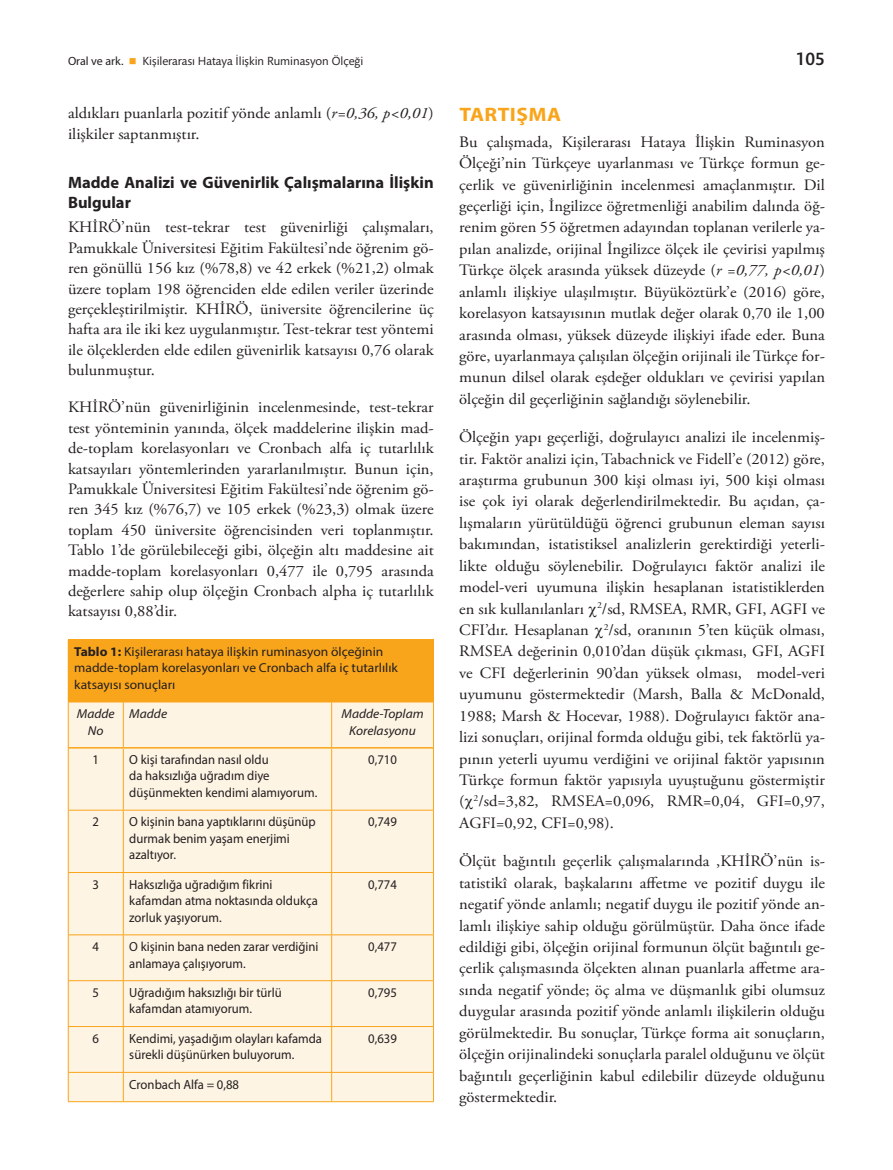
<style>
.page{position:relative;width:893px;height:1170px;background:#fff}
.page>*{position:absolute;margin:0;border:0;box-sizing:border-box;transform-origin:0 0}
.t1{font:700 19.5px "Myriad Pro";letter-spacing:.02em;color:#f9a51b;scale:1.1 1}
.t2{font:500 18px "Mundo Sans Std";color:#231f20}
.t3{font:700 16.5px/19.6px "Myriad Pro";color:#231f20}
.t4{font:15.9px/21.5px "Adobe Garamond Pro";color:#231f20;text-align:justify;scale:1.04 1}
.t5{font:13.2px/16.5px "Myriad Pro";color:#231f20;scale:.96 1}
.t6{font:12.9px/16.5px "Myriad Pro";color:#231f20;scale:1.04 1}
.t7{font:italic 12.9px/16.5px "Myriad Pro";color:#231f20;text-align:center;scale:1.04 1}
.t8{font:12px "Mundo Sans Std";color:#231f20}
.s1{font-family:"Myriad Pro"}
.s2{color:#f9a51b}
.s3{font-style:italic}
.s4{font-weight:700}
</style>
<div class="page">
<div style="left:68px;top:639px;width:365px;height:63px;background:#f9a51b"></div>
<div style="left:69px;top:702px;width:364px;height:399px;background:#fef4e4"></div>
<hr style="left:433px;top:639px;width:1px;height:62px;background:#f9a51b">
<hr style="left:68px;top:702px;width:1px;height:45px;background:#f9a51b">
<hr style="left:123px;top:702px;width:1px;height:45px;background:#f9a51b">
<hr style="left:332px;top:701px;width:102px;height:1px;background:#f9a51b">
<hr style="left:331px;top:702px;width:1px;height:45px;background:#f9a51b">
<hr style="left:433px;top:702px;width:1px;height:45px;background:#f9a51b">
<hr style="left:68px;top:747px;width:1px;height:62px;background:#f9a51b">
<hr style="left:123px;top:748px;width:1px;height:61px;background:#f9a51b">
<hr style="left:331px;top:748px;width:1px;height:61px;background:#f9a51b">
<hr style="left:433px;top:747px;width:1px;height:62px;background:#f9a51b">
<hr style="left:68px;top:809px;width:55px;height:1px;background:#f9a51b">
<hr style="left:68px;top:810px;width:1px;height:62px;background:#f9a51b">
<hr style="left:123px;top:809px;width:209px;height:1px;background:#f9a51b">
<hr style="left:123px;top:810px;width:1px;height:62px;background:#f9a51b">
<hr style="left:332px;top:809px;width:102px;height:1px;background:#f9a51b">
<hr style="left:331px;top:810px;width:1px;height:62px;background:#f9a51b">
<hr style="left:433px;top:810px;width:1px;height:62px;background:#f9a51b">
<hr style="left:68px;top:872px;width:55px;height:1px;background:#f9a51b">
<hr style="left:68px;top:872px;width:1px;height:62px;background:#f9a51b">
<hr style="left:123px;top:872px;width:209px;height:1px;background:#f9a51b">
<hr style="left:123px;top:872px;width:1px;height:62px;background:#f9a51b">
<hr style="left:332px;top:872px;width:102px;height:1px;background:#f9a51b">
<hr style="left:331px;top:872px;width:1px;height:62px;background:#f9a51b">
<hr style="left:433px;top:872px;width:1px;height:62px;background:#f9a51b">
<hr style="left:68px;top:934px;width:55px;height:1px;background:#f9a51b">
<hr style="left:68px;top:935px;width:1px;height:45px;background:#f9a51b">
<hr style="left:123px;top:934px;width:209px;height:1px;background:#f9a51b">
<hr style="left:123px;top:935px;width:1px;height:45px;background:#f9a51b">
<hr style="left:332px;top:934px;width:102px;height:1px;background:#f9a51b">
<hr style="left:331px;top:935px;width:1px;height:45px;background:#f9a51b">
<hr style="left:433px;top:935px;width:1px;height:45px;background:#f9a51b">
<hr style="left:68px;top:980px;width:55px;height:1px;background:#f9a51b">
<hr style="left:68px;top:980px;width:1px;height:46px;background:#f9a51b">
<hr style="left:123px;top:980px;width:209px;height:1px;background:#f9a51b">
<hr style="left:123px;top:980px;width:1px;height:46px;background:#f9a51b">
<hr style="left:332px;top:980px;width:102px;height:1px;background:#f9a51b">
<hr style="left:331px;top:980px;width:1px;height:46px;background:#f9a51b">
<hr style="left:433px;top:980px;width:1px;height:46px;background:#f9a51b">
<hr style="left:68px;top:1026px;width:55px;height:1px;background:#f9a51b">
<hr style="left:68px;top:1026px;width:1px;height:46px;background:#f9a51b">
<hr style="left:123px;top:1026px;width:209px;height:1px;background:#f9a51b">
<hr style="left:123px;top:1026px;width:1px;height:46px;background:#f9a51b">
<hr style="left:332px;top:1026px;width:102px;height:1px;background:#f9a51b">
<hr style="left:331px;top:1026px;width:1px;height:46px;background:#f9a51b">
<hr style="left:433px;top:1026px;width:1px;height:46px;background:#f9a51b">
<hr style="left:68px;top:1071px;width:55px;height:1px;background:#f9a51b">
<svg style="left:68px;top:1072px;width:1px;height:29px"></svg>
<hr style="left:123px;top:1071px;width:209px;height:1px;background:#f9a51b">
<svg style="left:123px;top:1072px;width:1px;height:29px"></svg>
<hr style="left:332px;top:1071px;width:102px;height:1px;background:#f9a51b">
<svg style="left:331px;top:1072px;width:1px;height:29px"></svg>
<svg style="left:433px;top:1072px;width:1px;height:29px"></svg>
<hr style="left:68px;top:1101px;width:55px;height:1px;background:#f9a51b">
<hr style="left:123px;top:1101px;width:209px;height:1px;background:#f9a51b">
<hr style="left:332px;top:1101px;width:102px;height:1px;background:#f9a51b">
<hr style="left:68px;top:747px;width:55px;height:1px;background:#f9a51b">
<hr style="left:123px;top:747px;width:209px;height:1px;background:#f9a51b">
<hr style="left:332px;top:747px;width:101px;height:1px;background:#f9a51b">
<p class="t8" style="left:68px;top:54px;width:297px"><span class="s1">Oral ve ark.</span> <span class="s2">■</span> Kişilerarası Hataya İlişkin Ruminasyon Ölçeği</p>
<p class="t2" style="left:796px;top:49px;width:30px">105</p>
<p class="t4" style="left:68px;top:104px;width:353px;line-height:20.4px">aldıkları puanlarla pozitif yönde anlamlı (<span class="s3">r=0,36, p&lt;0,01</span>) ilişkiler saptanmıştır.</p>
<p class="t3" style="left:68px;top:172px;width:367px">Madde Analizi ve Güvenirlik Çalışmalarına İlişkin<br>Bulgular</p>
<p class="t4" style="left:68px;top:218px;width:353px;line-height:20.4px">KHİRÖ’nün test-tekrar test güvenirliği çalışmaları, Pamukkale Üniversitesi Eğitim Fakültesi’nde öğrenim gö&shy;ren gönüllü 156 kız (%78,8) ve 42 erkek (%21,2) olmak üzere toplam 198 öğrenciden elde edilen veriler üzerinde gerçekleştirilmiştir. KHİRÖ, üniversite öğrencilerine üç hafta ara ile iki kez uygulanmıştır. Test-tekrar test yöntemi ile ölçeklerden elde edilen güvenirlik katsayısı 0,76 olarak bulunmuştur.</p>
<p class="t4" style="left:68px;top:398px;width:353px;line-height:20.4px">KHİRÖ’nün güvenirliğinin incelenmesinde, test-tekrar test yönteminin yanında, ölçek maddelerine ilişkin mad&shy;de-toplam korelasyonları ve Cronbach alfa iç tutarlılık katsayıları yöntemlerinden yararlanılmıştır. Bunun için, Pamukkale Üniversitesi Eğitim Fakültesi’nde öğrenim gö&shy;ren 345 kız (%76,7) ve 105 erkek (%23,3) olmak üzere toplam 450 üniversite öğrencisinden veri toplanmıştır.<br>Tablo 1’de görülebileceği gibi, ölçeğin altı maddesine ait madde-toplam korelasyonları 0,477 ile 0,795 arasında değerlere sahip olup ölçeğin Cronbach alpha iç tutarlılık katsayısı 0,88’dir.</p>
<p class="t6" style="left:74px;top:643px;width:313px"><span class="s4">Tablo 1:</span> Kişilerarası hataya ilişkin ruminasyon ölçeğinin madde-toplam korelasyonları ve Cronbach alfa iç tutarlılık katsayısı sonuçları</p>
<p class="t7" style="left:77px;top:705px;width:38px">Madde<br>No</p>
<p class="t7" style="left:129px;top:705px;width:38px">Madde</p>
<p class="t7" style="left:341px;top:705px;width:81px">Madde-Toplam<br>Korelasyonu</p>
<p class="t5" style="left:93px;top:751px;width:8px">1</p>
<p class="t5" style="left:129px;top:751px;width:197px">O kişi tarafından nasıl oldu<br>da haksızlığa uğradım diye düşünmekten kendimi alamıyorum.</p>
<p class="t5" style="left:368px;top:751px;width:31px">0,710</p>
<p class="t5" style="left:93px;top:813px;width:8px">2</p>
<p class="t5" style="left:129px;top:813px;width:196px">O kişinin bana yaptıklarını düşünüp durmak benim yaşam enerjimi azaltıyor.</p>
<p class="t5" style="left:368px;top:813px;width:31px">0,749</p>
<p class="t5" style="left:93px;top:875px;width:8px">3</p>
<p class="t5" style="left:129px;top:875px;width:198px">Haksızlığa uğradığım fikrini kafamdan atma noktasında oldukça zorluk yaşıyorum.</p>
<p class="t5" style="left:368px;top:875px;width:31px">0,774</p>
<p class="t5" style="left:93px;top:938px;width:8px">4</p>
<p class="t5" style="left:129px;top:938px;width:199px">O kişinin bana neden zarar verdiğini anlamaya çalışıyorum.</p>
<p class="t5" style="left:368px;top:938px;width:31px">0,477</p>
<p class="t5" style="left:93px;top:983px;width:8px">5</p>
<p class="t5" style="left:129px;top:983px;width:160px">Uğradığım haksızlığı bir türlü kafamdan atamıyorum.</p>
<p class="t5" style="left:368px;top:983px;width:31px">0,795</p>
<p class="t5" style="left:93px;top:1029px;width:8px">6</p>
<p class="t5" style="left:129px;top:1029px;width:202px">Kendimi, yaşadığım olayları kafamda sürekli düşünürken buluyorum.</p>
<p class="t5" style="left:368px;top:1029px;width:31px">0,639</p>
<p class="t5" style="left:129px;top:1075px;width:116px">Cronbach Alfa = 0,88</p>
<p class="t1" style="left:459px;top:102px;width:94px">TARTIŞMA</p>
<p class="t4" style="left:459px;top:131px;width:353px">Bu çalışmada, Kişilerarası Hataya İlişkin Ruminasyon Ölçeği’nin Türkçeye uyarlanması ve Türkçe formun ge&shy;çerlik ve güvenirliğinin incelenmesi amaçlanmıştır. Dil geçerliği için, İngilizce öğretmenliği anabilim dalında öğ&shy;renim gören 55 öğretmen adayından toplanan verilerle ya&shy;pılan analizde, orijinal İngilizce ölçek ile çevirisi yapılmış Türkçe ölçek arasında yüksek düzeyde (<span class="s3">r =0,77, p&lt;0,01</span>) anlamlı ilişkiye ulaşılmıştır. Büyüköztürk’e (2016) göre, korelasyon katsayısının mutlak değer olarak 0,70 ile 1,00 arasında olması, yüksek düzeyde ilişkiyi ifade eder. Buna göre, uyarlanmaya çalışılan ölçeğin orijinali ile Türkçe for&shy;munun dilsel olarak eşdeğer oldukları ve çevirisi yapılan ölçeğin dil geçerliğinin sağlandığı söylenebilir.</p>
<p class="t4" style="left:459px;top:427px;width:353px">Ölçeğin yapı geçerliği, doğrulayıcı analizi ile incelenmiş&shy;tir. Faktör analizi için, Tabachnick ve Fidell’e (2012) göre, araştırma grubunun 300 kişi olması iyi, 500 kişi olması ise çok iyi olarak değerlendirilmektedir. Bu açıdan, ça&shy;lışmaların yürütüldüğü öğrenci grubunun eleman sayısı bakımından, istatistiksel analizlerin gerektirdiği yeterli&shy;likte olduğu söylenebilir. Doğrulayıcı faktör analizi ile model-veri uyumuna ilişkin hesaplanan istatistiklerden en sık kullanılanları <sup>2</sup>/sd, RMSEA, RMR, GFI, AGFI ve CFI’dır. Hesaplanan <sup>2</sup>/sd, oranının 5’ten küçük olması, RMSEA değerinin 0,010’dan düşük çıkması, GFI, AGFI ve CFI değerlerinin 90’dan yüksek olması, model-veri uyumunu göstermektedir (Marsh, Balla &amp; McDonald, 1988; Marsh &amp; Hocevar, 1988). Doğrulayıcı faktör ana&shy;lizi sonuçları, orijinal formda olduğu gibi, tek faktörlü ya&shy;pının yeterli uyumu verdiğini ve orijinal faktör yapısının Türkçe formun faktör yapısıyla uyuştuğunu göstermiştir ( <sup>2</sup>/sd=3,82, RMSEA=0,096, RMR=0,04, GFI=0,97, AGFI=0,92, CFI=0,98).</p>
<p class="t4" style="left:459px;top:851px;width:353px">Ölçüt bağıntılı geçerlik çalışmalarında ,KHİRÖ’nün is&shy;tatistikî olarak, başkalarını affetme ve pozitif duygu ile negatif yönde anlamlı; negatif duygu ile pozitif yönde an&shy;lamlı ilişkiye sahip olduğu görülmüştür. Daha önce ifade edildiği gibi, ölçeğin orijinal formunun ölçüt bağıntılı ge&shy;çerlik çalışmasında ölçekten alınan puanlarla affetme ara&shy;sında negatif yönde; öç alma ve düşmanlık gibi olumsuz duygular arasında pozitif yönde anlamlı ilişkilerin olduğu görülmektedir. Bu sonuçlar, Türkçe forma ait sonuçların, ölçeğin orijinalindeki sonuçlarla paralel olduğunu ve ölçüt bağıntılı geçerliğinin kabul edilebilir düzeyde olduğunu göstermektedir.</p>
</div>
